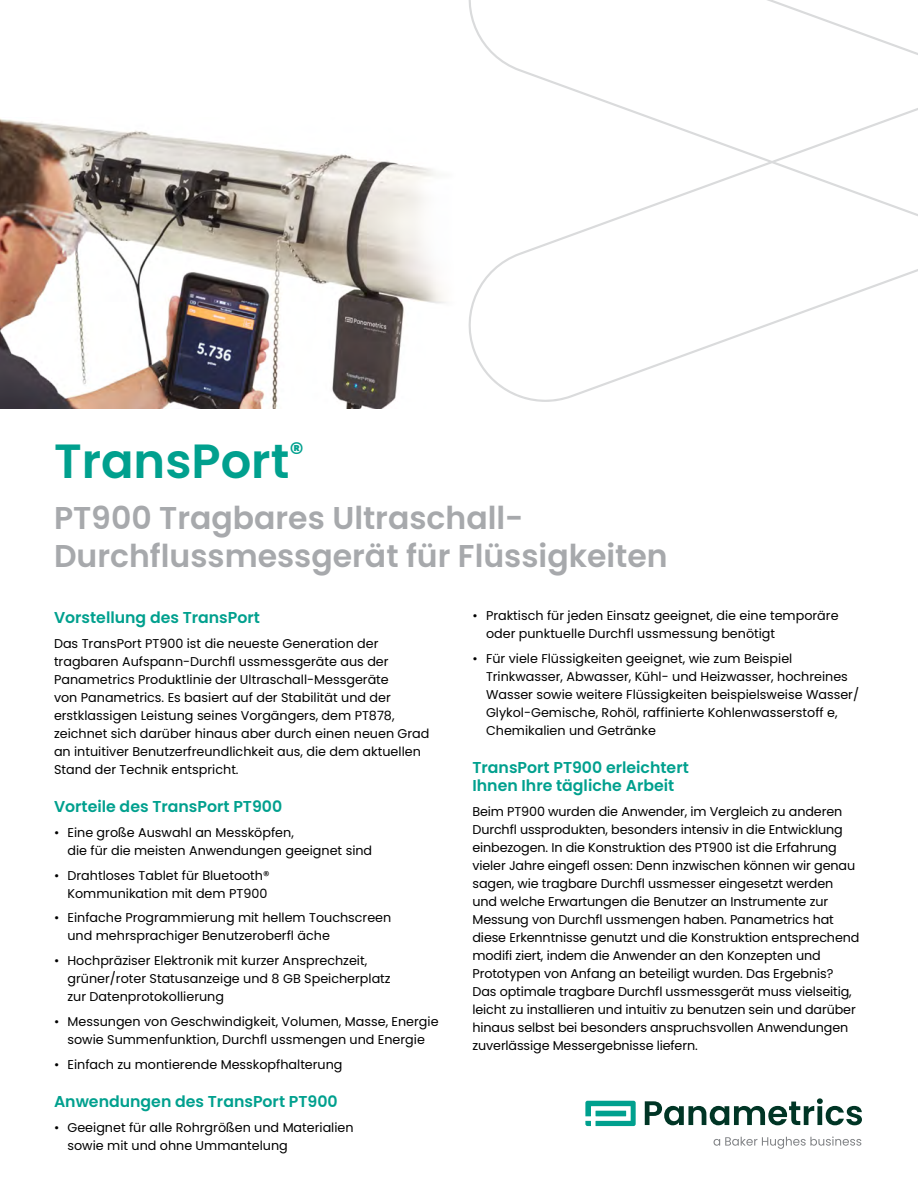
<style>
.page{position:relative;width:918px;height:1188px;background:#fff}
.page>*{position:absolute;margin:0;border:0;box-sizing:border-box;transform-origin:0 0}
.t1{font:600 48px "Poppins";color:#00a08e}
.t2{font:600 31.5px/37.8px "Poppins";color:#a7a9ac}
.t3{font:600 15.75px/18px "Poppins";color:#00a08e}
.t4{font:12.75px/18px "Poppins";color:#000}
</style>
<div class="page">
<img style="left:0;top:118px;width:446px;height:291px">
<svg style="left:468px;top:0;width:450px;height:402px"></svg>
<svg style="left:585px;top:1101px;width:51px;height:25px"></svg>
<svg style="left:645px;top:1098px;width:217px;height:27px"></svg>
<svg style="left:714px;top:1136px;width:147px;height:13px"></svg>
<h1 class="t1" style="left:54px;top:433px;width:251px">TransPort<sup>®</sup></h1>
<h2 class="t2" style="left:54px;top:499px;width:615px">PT900 Tragbares Ultraschall-<br>Durchflussmessgerät für Flüssigkeiten</h2>
<p class="t3" style="left:54px;top:609px;width:207px">Vorstellung des TransPort</p>
<p class="t4" style="left:54px;top:634px;width:377px">Das TransPort PT900 ist die neueste Generation der tragbaren Aufspann-Durchfl ussmessgeräte aus der Panametrics Produktlinie der Ultraschall-Messgeräte<br>von Panametrics. Es basiert auf der Stabilität und der erstklassigen Leistung seines Vorgängers, dem PT878, zeichnet sich darüber hinaus aber durch einen neuen Grad an intuitiver Benutzerfreundlichkeit aus, die dem aktuellen Stand der Technik entspricht.</p>
<p class="t3" style="left:54px;top:798px;width:230px">Vorteile des TransPort PT900</p>
<p class="t4" style="left:68px;top:823px;width:306px;text-indent:-14px">• Eine große Auswahl an Messköpfen,<br>die für die meisten Anwendungen geeignet sind</p>
<p class="t4" style="left:54px;top:866px;width:217px;text-align:right">• Drahtloses Tablet für Bluetooth®<br>Kommunikation mit dem PT900</p>
<p class="t4" style="left:68px;top:909px;width:325px;text-indent:-14px">• Einfache Programmierung mit hellem Touchscreen und mehrsprachiger Benutzeroberfl äche</p>
<p class="t4" style="left:68px;top:952px;width:325px;text-indent:-14px">• Hochpräziser Elektronik mit kurzer Ansprechzeit, grüner/roter Statusanzeige und 8 GB Speicherplatz zur Datenprotokollierung</p>
<p class="t4" style="left:54px;top:1012px;width:386px;text-align:center">• Messungen von Geschwindigkeit, Volumen, Masse, Energie sowie Summenfunktion, Durchfl ussmengen und Energie</p>
<p class="t4" style="left:54px;top:1055px;width:290px">• Einfach zu montierende Messkopfhalterung</p>
<p class="t3" style="left:54px;top:1092px;width:285px">Anwendungen des TransPort PT900</p>
<p class="t4" style="left:68px;top:1118px;width:288px;text-indent:-14px">• Geeignet für alle Rohrgrößen und Materialien sowie mit und ohne Ummantelung</p>
<p class="t4" style="left:486px;top:607px;width:354px;text-indent:-14px">• Praktisch für jeden Einsatz geeignet, die eine temporäre oder punktuelle Durchfl ussmessung benötigt</p>
<p class="t4" style="left:486px;top:649px;width:375px;text-indent:-14px">• Für viele Flüssigkeiten geeignet, wie zum Beispiel Trinkwasser, Abwasser, Kühl- und Heizwasser, hochreines Wasser sowie weitere Flüssigkeiten beispielsweise Wasser/ Glykol-Gemische, Rohöl, raffinierte Kohlenwasserstoff e, Chemikalien und Getränke</p>
<p class="t3" style="left:472px;top:758px;width:218px">TransPort PT900 erleichtert<br>Ihnen Ihre tägliche Arbeit</p>
<p class="t4" style="left:472px;top:802px;width:388px">Beim PT900 wurden die Anwender, im Vergleich zu anderen Durchfl ussprodukten, besonders intensiv in die Entwicklung einbezogen. In die Konstruktion des PT900 ist die Erfahrung vieler Jahre eingefl ossen: Denn inzwischen können wir genau sagen, wie tragbare Durchfl ussmesser eingesetzt werden und welche Erwartungen die Benutzer an Instrumente zur Messung von Durchfl ussmengen haben. Panametrics hat diese Erkenntnisse genutzt und die Konstruktion entsprechend modifi ziert, indem die Anwender an den Konzepten und Prototypen von Anfang an beteiligt wurden. Das Ergebnis?<br>Das optimale tragbare Durchfl ussmessgerät muss vielseitig, leicht zu installieren und intuitiv zu benutzen sein und darüber hinaus selbst bei besonders anspruchsvollen Anwendungen zuverlässige Messergebnisse liefern.</p>
</div>
